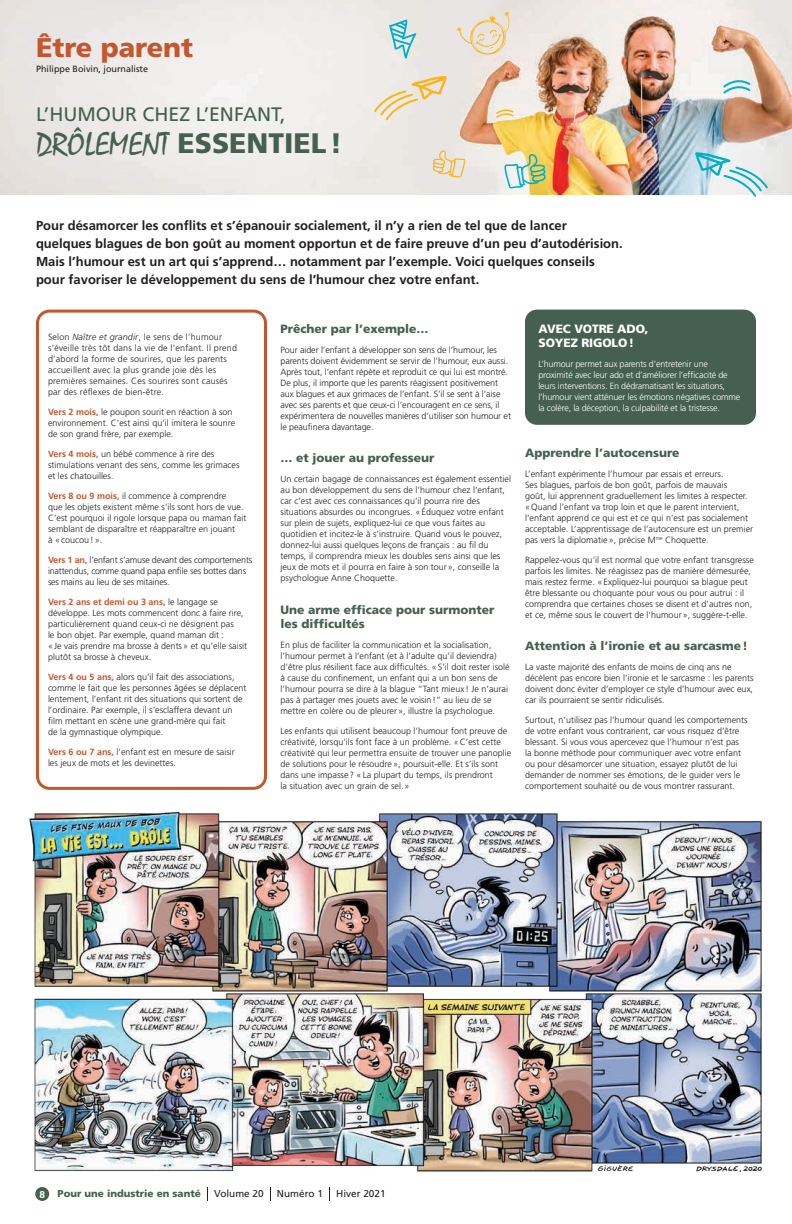
<style>
.page{position:relative;width:792px;height:1224px;background:#fff}
.page>*{position:absolute;margin:0;border:0;box-sizing:border-box;transform-origin:0 0}
.t1{font:900 28.2px "Frutiger";color:#456050}
.t2{font:900 27px "Frutiger";color:#c3572e}
.t3{font:19.5px "Frutiger";color:#456050}
.t4{font:700 13px/18px "Frutiger";color:#231f20}
.t5{font:900 12px/14.4px "Frutiger";color:#456050}
.t6{font:900 12px/14.4px "Frutiger";letter-spacing:-.01em;color:#fff}
.t7{font:10px "Frutiger";color:#231f20}
.t8{font:900 10px "Frutiger";color:#456050}
.t9{font:700 10px "Gotham Narrow";color:#fff}
.t10{font:300 9px/11px "Frutiger";color:#231f20}
.t11{font:300 9px/11px "Frutiger";letter-spacing:-.02em;color:#fff}
.t12{font:300 9px/11px "Frutiger";letter-spacing:.02em;color:#231f20}
.t13{font:300 9px/11px "Frutiger";letter-spacing:-.02em;color:#231f20}
.t14{font:9px "Frutiger";color:#231f20}
.s1{font-family:"Mistral";font-weight:400;font-size:33px}
.s2{font-style:italic}
.s3{font-weight:700;color:#c3572e}
</style>
<div class="page">
<div style="left:35px;top:1187px;width:14px;height:14px;background:#456050;border-radius:50%"></div>
<img style="left:0;top:0;width:792px;height:194px">
<img style="left:29px;top:811px;width:733px;height:361px">
<div style="left:36px;top:310px;width:231px;height:480px;border:3px solid #c3572e;border-radius:12px"></div>
<div style="left:525px;top:310px;width:231px;height:115px;background:#456050;border-radius:12px"></div>
<svg style="left:207px;top:1187px;width:1px;height:14px"></svg>
<svg style="left:270px;top:1187px;width:1px;height:14px"></svg>
<svg style="left:329px;top:1187px;width:1px;height:14px"></svg>
<svg style="left:457px;top:12px;width:53px;height:43px;background:#ebddc6"></svg>
<svg style="left:504px;top:154px;width:42px;height:35px"></svg>
<svg style="left:433px;top:150px;width:32px;height:28px"></svg>
<svg style="left:695px;top:152px;width:75px;height:45px"></svg>
<svg style="left:372px;top:76px;width:75px;height:46px;background:#ede0c6"></svg>
<svg style="left:495px;top:108px;width:20px;height:11px"></svg>
<svg style="left:722px;top:76px;width:30px;height:19px"></svg>
<svg style="left:389px;top:19px;width:28px;height:40px"></svg>
<h2 class="t2" style="left:36px;top:31px;width:159px">Être parent</h2>
<p class="t14" style="left:36px;top:64px;width:114px">Philippe Boivin, journaliste</p>
<h3 class="t3" style="left:36px;top:102px;width:251px">L’HUMOUR CHEZ L’ENFANT,</h3>
<h1 class="t1" style="left:36px;top:126px;width:308px"><span class="s1">DRÔLEMENT</span> ESSENTIEL!</h1>
<p class="t4" style="left:36px;top:216px;width:588px">Pour désamorcer les conflits et s’épanouir socialement, il n’y a rien de tel que de lancer quelques blagues de bon goût au moment opportun et de faire preuve d’un peu d’autodérision.<br>Mais l’humour est un art qui s’apprend… notamment par l’exemple. Voici quelques conseils pour favoriser le développement du sens de l’humour chez votre enfant.</p>
<p class="t12" style="left:48px;top:332px;width:191px">Selon <span class="s2">Naître et grandir</span>, le sens de l’humour s’éveille très tôt dans la vie de l’enfant. Il prend d’abord la forme de sourires, que les parents accueillent avec la plus grande joie dès les premières semaines. Ces sourires sont causés par des réflexes de bien-être.</p>
<p class="t10" style="left:48px;top:407px;width:189px"><span class="s3">Vers 2 mois,</span> le poupon sourit en réaction à son environnement. C’est ainsi qu’il imitera le sourire de son grand frère, par exemple.</p>
<p class="t10" style="left:48px;top:449px;width:193px"><span class="s3">Vers 4 mois,</span> un bébé commence à rire des stimulations venant des sens, comme les grimaces et les chatouilles.</p>
<p class="t10" style="left:48px;top:491px;width:200px"><span class="s3">Vers 8 ou 9 mois,</span> il commence à comprendre<br>que les objets existent même s’ils sont hors de vue.<br>C’est pourquoi il rigole lorsque papa ou maman fait semblant de disparaître et réapparaître en jouant<br>à «coucou!».</p>
<p class="t13" style="left:48px;top:555px;width:206px"><span class="s3">Vers 1 an,</span> l’enfant s’amuse devant des comportements inattendus, comme quand papa enfile ses bottes dans ses mains au lieu de ses mitaines.</p>
<p class="t10" style="left:48px;top:597px;width:201px"><span class="s3">Vers 2 ans et demi ou 3 ans,</span> le langage se développe. Les mots commencent donc à faire rire, particulièrement quand ceux-ci ne désignent pas<br>le bon objet. Par exemple, quand maman dit :<br>«Je vais prendre ma brosse à dents» et qu’elle saisit plutôt sa brosse à cheveux.</p>
<p class="t10" style="left:48px;top:672px;width:200px"><span class="s3">Vers 4 ou 5 ans,</span> alors qu’il fait des associations, comme le fait que les personnes âgées se déplacent lentement, l’enfant rit des situations qui sortent de l’ordinaire. Par exemple, il s’esclaffera devant un film mettant en scène une grand-mère qui fait<br>de la gymnastique olympique.</p>
<p class="t10" style="left:48px;top:747px;width:188px"><span class="s3">Vers 6 ou 7 ans,</span> l’enfant est en mesure de saisir les jeux de mots et les devinettes.</p>
<h3 class="t5" style="left:280px;top:321px;width:150px">Prêcher par l’exemple…</h3>
<p class="t10" style="left:280px;top:344px;width:232px">Pour aider l’enfant à développer son sens de l’humour, les parents doivent évidemment se servir de l’humour, eux aussi.<br>Après tout, l’enfant répète et reproduit ce qui lui est montré.<br>De plus, il importe que les parents réagissent positivement aux blagues et aux grimaces de l’enfant. S’il se sent à l’aise avec ses parents et que ceux-ci l’encouragent en ce sens, il expérimentera de nouvelles manières d’utiliser son humour et le peaufinera davantage.</p>
<h3 class="t5" style="left:280px;top:451px;width:155px">… et jouer au professeur</h3>
<p class="t10" style="left:280px;top:474px;width:232px">Un certain bagage de connaissances est également essentiel au bon développement du sens de l’humour chez l’enfant, car c’est avec ces connaissances qu’il pourra rire des situations absurdes ou incongrues. «Éduquez votre enfant sur plein de sujets, expliquez-lui ce que vous faites au quotidien et incitez-le à s’instruire. Quand vous le pouvez, donnez-lui aussi quelques leçons de français : au fil du temps, il comprendra mieux les doubles sens ainsi que les jeux de mots et il pourra en faire à son tour», conseille la psychologue Anne Choquette.</p>
<h3 class="t5" style="left:280px;top:602px;width:216px">Une arme efficace pour surmonter les difficultés</h3>
<p class="t10" style="left:280px;top:640px;width:231px">En plus de faciliter la communication et la socialisation, l’humour permet à l’enfant (et à l’adulte qu’il deviendra) d’être plus résilient face aux difficultés. «S’il doit rester isolé à cause du confinement, un enfant qui a un bon sens de l’humour pourra se dire à la blague “Tant mieux ! Je n’aurai pas à partager mes jouets avec le voisin!” au lieu de se mettre en colère ou de pleurer», illustre la psychologue.</p>
<p class="t10" style="left:280px;top:726px;width:232px">Les enfants qui utilisent beaucoup l’humour font preuve de créativité, lorsqu’ils font face à un problème. «C’est cette créativité qui leur permettra ensuite de trouver une panoplie de solutions pour le résoudre», poursuit-elle. Et s’ils sont dans une impasse ? «La plupart du temps, ils prendront<br>la situation avec un grain de sel.»</p>
<h3 class="t6" style="left:538px;top:321px;width:112px">AVEC VOTRE ADO,<br>SOYEZ RIGOLO!</h3>
<p class="t11" style="left:538px;top:358px;width:203px">L’humour permet aux parents d’entretenir une proximité avec leur ado et d’améliorer l’efficacité de leurs interventions. En dédramatisant les situations, l’humour vient atténuer les émotions négatives comme la colère, la déception, la culpabilité et la tristesse.</p>
<h3 class="t5" style="left:525px;top:445px;width:156px">Apprendre l’autocensure</h3>
<p class="t10" style="left:525px;top:468px;width:230px">L’enfant expérimente l’humour par essais et erreurs.<br>Ses blagues, parfois de bon goût, parfois de mauvais<br>goût, lui apprennent graduellement les limites à respecter. «Quand l’enfant va trop loin et que le parent intervient, l’enfant apprend ce qui est et ce qui n’est pas socialement acceptable. L’apprentissage de l’autocensure est un premier pas vers la diplomatie», précise M<sup>me</sup> Choquette.</p>
<p class="t10" style="left:525px;top:554px;width:230px">Rappelez-vous qu’il est normal que votre enfant transgresse parfois les limites. Ne réagissez pas de manière démesurée, mais restez ferme. «Expliquez-lui pourquoi sa blague peut être blessante ou choquante pour vous ou pour autrui : il comprendra que certaines choses se disent et d’autres non, et ce, même sous le couvert de l’humour», suggère-t-elle.</p>
<h3 class="t5" style="left:525px;top:638px;width:224px">Attention à l’ironie et au sarcasme!</h3>
<p class="t10" style="left:525px;top:661px;width:230px">La vaste majorité des enfants de moins de cinq ans ne décèlent pas encore bien l’ironie et le sarcasme : les parents doivent donc éviter d’employer ce style d’humour avec eux, car ils pourraient se sentir ridiculisés.</p>
<p class="t10" style="left:525px;top:714px;width:224px">Surtout, n’utilisez pas l’humour quand les comportements de votre enfant vous contrarient, car vous risquez d’être blessant. Si vous vous apercevez que l’humour n’est pas la bonne méthode pour communiquer avec votre enfant ou pour désamorcer une situation, essayez plutôt de lui demander de nommer ses émotions, de le guider vers le comportement souhaité ou de vous montrer rassurant.</p>
<p class="t9" style="left:39px;top:1188px;width:7px">8</p>
<p class="t8" style="left:58px;top:1188px;width:145px">Pour une industrie en santé</p>
<p class="t7" style="left:214px;top:1188px;width:51px">Volume 20</p>
<p class="t7" style="left:277px;top:1188px;width:48px">Numéro 1</p>
<p class="t7" style="left:336px;top:1188px;width:51px">Hiver 2021</p>
</div>
